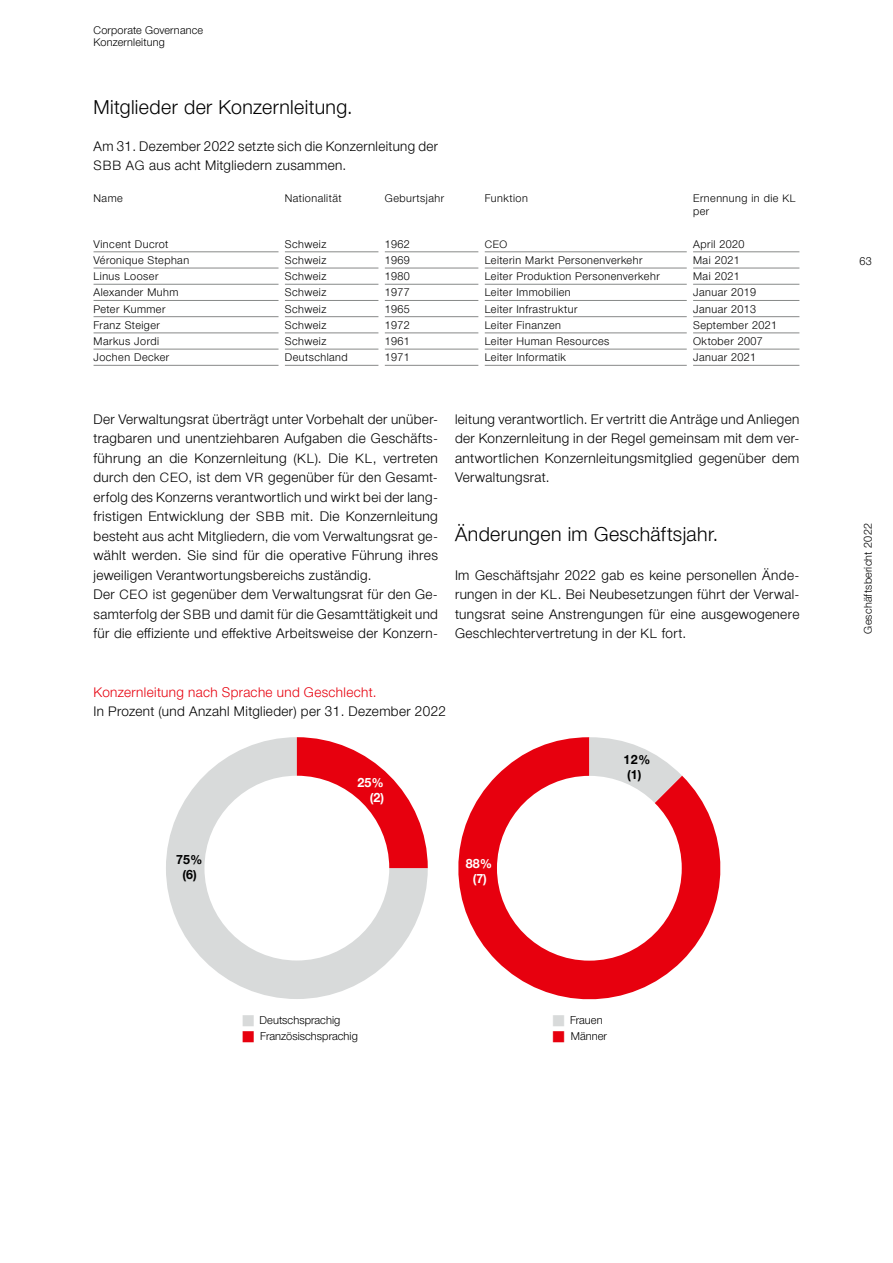
<style>
.page{position:relative;width:893px;height:1263px;background:#fff}
.page>*{position:absolute;margin:0;border:0;box-sizing:border-box;transform-origin:0 0}
.t1{font:300 19.5px "SBB";letter-spacing:.02em;color:#000}
.t2{font:300 13.5px/19.5px "SBB";letter-spacing:.025em;color:#000}
.t3{font:300 13.5px "SBB";letter-spacing:.025em;color:#e7000e}
.t4{font:700 12.45px/15px "SBB";color:#000;text-align:center}
.t5{font:700 12.45px/15px "SBB";color:#fff;text-align:right}
.t6{font:300 11.1px/16.4px "SBB";letter-spacing:.005em;color:#000}
.t7{font:300 10.8px/13.5px "SBB";letter-spacing:.045em;color:#000}
.t8{font:300 10.8px/12px "SBB";letter-spacing:.02em;color:#000}
.t9{font:300 10.5px "SBB";color:#000}
.s1{font-size:13.05px}
.s2{font-size:10.5px}
</style>
<div class="page">
<hr style="left:94px;top:252px;width:185px;height:1px;background:#878988">
<hr style="left:285px;top:252px;width:93px;height:1px;background:#878988">
<hr style="left:385px;top:252px;width:93px;height:1px;background:#878988">
<hr style="left:485px;top:252px;width:202px;height:1px;background:#878988">
<hr style="left:693px;top:252px;width:106px;height:1px;background:#878988">
<hr style="left:94px;top:268px;width:185px;height:1px;background:#878988">
<hr style="left:285px;top:268px;width:93px;height:1px;background:#878988">
<hr style="left:385px;top:268px;width:93px;height:1px;background:#878988">
<hr style="left:485px;top:268px;width:202px;height:1px;background:#878988">
<hr style="left:693px;top:268px;width:106px;height:1px;background:#878988">
<hr style="left:94px;top:284px;width:185px;height:1px;background:#878988">
<hr style="left:285px;top:284px;width:93px;height:1px;background:#878988">
<hr style="left:385px;top:284px;width:93px;height:1px;background:#878988">
<hr style="left:485px;top:284px;width:202px;height:1px;background:#878988">
<hr style="left:693px;top:284px;width:106px;height:1px;background:#878988">
<hr style="left:94px;top:300px;width:185px;height:1px;background:#878988">
<hr style="left:285px;top:300px;width:93px;height:1px;background:#878988">
<hr style="left:385px;top:300px;width:93px;height:1px;background:#878988">
<hr style="left:485px;top:300px;width:202px;height:1px;background:#878988">
<hr style="left:693px;top:300px;width:106px;height:1px;background:#878988">
<hr style="left:94px;top:316px;width:185px;height:1px;background:#878988">
<hr style="left:285px;top:316px;width:93px;height:1px;background:#878988">
<hr style="left:385px;top:316px;width:93px;height:1px;background:#878988">
<hr style="left:485px;top:316px;width:202px;height:1px;background:#878988">
<hr style="left:693px;top:316px;width:106px;height:1px;background:#878988">
<hr style="left:94px;top:333px;width:185px;height:1px;background:#878988">
<hr style="left:285px;top:333px;width:93px;height:1px;background:#878988">
<hr style="left:385px;top:333px;width:93px;height:1px;background:#878988">
<hr style="left:485px;top:333px;width:202px;height:1px;background:#878988">
<hr style="left:693px;top:333px;width:106px;height:1px;background:#878988">
<hr style="left:94px;top:349px;width:185px;height:1px;background:#878988">
<hr style="left:285px;top:349px;width:93px;height:1px;background:#878988">
<hr style="left:385px;top:349px;width:93px;height:1px;background:#878988">
<hr style="left:485px;top:349px;width:202px;height:1px;background:#878988">
<hr style="left:693px;top:349px;width:106px;height:1px;background:#878988">
<hr style="left:94px;top:365px;width:185px;height:1px;background:#878988">
<hr style="left:285px;top:365px;width:93px;height:1px;background:#878988">
<hr style="left:385px;top:365px;width:93px;height:1px;background:#878988">
<hr style="left:485px;top:365px;width:202px;height:1px;background:#878988">
<hr style="left:693px;top:365px;width:106px;height:1px;background:#878988">
<svg style="left:166px;top:737px;width:262px;height:262px;fill:#d8dada"></svg>
<svg style="left:297px;top:737px;width:131px;height:131px"></svg>
<div style="left:204px;top:776px;width:185px;height:184px;background:#fff;border-radius:50%"></div>
<svg style="left:458px;top:737px;width:263px;height:263px;fill:#e7000e"></svg>
<svg style="left:589px;top:737px;width:93px;height:122px"></svg>
<div style="left:497px;top:776px;width:185px;height:185px;background:#fff;border-radius:50%"></div>
<p class="t8" style="left:94px;top:24px;width:111px">Corporate Governance<br>Konzernleitung</p>
<h1 class="t1" style="left:94px;top:93px;width:261px">Mitglieder der Konzernleitung.</h1>
<p class="t2" style="left:94px;top:136px;width:346px">Am 31. Dezember 2022 setzte sich die Konzernleitung der<br><span class="s1">SBB AG</span> aus acht Mitgliedern zusammen.</p>
<p class="t7" style="left:94px;top:191px;width:31px">Name</p>
<p class="t7" style="left:285px;top:191px;width:58px">Nationalität</p>
<p class="t7" style="left:385px;top:191px;width:61px">Geburtsjahr</p>
<p class="t7" style="left:485px;top:191px;width:45px">Funktion</p>
<p class="t7" style="left:693px;top:191px;width:104px">Ernennung in die <span class="s2">KL </span>per</p>
<p class="t7" style="left:94px;top:237px;width:76px">Vincent Ducrot</p>
<p class="t7" style="left:285px;top:237px;width:43px">Schweiz</p>
<p class="t7" style="left:385px;top:237px;width:26px">1962</p>
<p class="t9" style="left:485px;top:236px;width:24px">CEO</p>
<p class="t7" style="left:693px;top:237px;width:53px">April 2020</p>
<p class="t7" style="left:94px;top:253px;width:97px">Véronique Stephan</p>
<p class="t7" style="left:285px;top:253px;width:43px">Schweiz</p>
<p class="t7" style="left:385px;top:253px;width:26px">1969</p>
<p class="t7" style="left:485px;top:253px;width:159px">Leiterin Markt Personenverkehr</p>
<p class="t7" style="left:693px;top:253px;width:48px">Mai 2021</p>
<p class="t7" style="left:94px;top:269px;width:66px">Linus Looser</p>
<p class="t7" style="left:285px;top:269px;width:43px">Schweiz</p>
<p class="t7" style="left:385px;top:269px;width:26px">1980</p>
<p class="t7" style="left:485px;top:269px;width:176px">Leiter Produktion Personenverkehr</p>
<p class="t7" style="left:693px;top:269px;width:48px">Mai 2021</p>
<p class="t7" style="left:94px;top:285px;width:86px">Alexander Muhm</p>
<p class="t7" style="left:285px;top:285px;width:43px">Schweiz</p>
<p class="t7" style="left:385px;top:285px;width:26px">1977</p>
<p class="t7" style="left:485px;top:285px;width:87px">Leiter Immobilien</p>
<p class="t7" style="left:693px;top:285px;width:65px">Januar 2019</p>
<p class="t7" style="left:94px;top:301px;width:73px">Peter Kummer</p>
<p class="t7" style="left:285px;top:301px;width:43px">Schweiz</p>
<p class="t7" style="left:385px;top:301px;width:26px">1965</p>
<p class="t7" style="left:485px;top:301px;width:94px">Leiter Infrastruktur</p>
<p class="t7" style="left:693px;top:301px;width:65px">Januar 2013</p>
<p class="t7" style="left:94px;top:318px;width:68px">Franz Steiger</p>
<p class="t7" style="left:285px;top:318px;width:43px">Schweiz</p>
<p class="t7" style="left:385px;top:318px;width:26px">1972</p>
<p class="t7" style="left:485px;top:318px;width:78px">Leiter Finanzen</p>
<p class="t7" style="left:693px;top:318px;width:85px">September 2021</p>
<p class="t7" style="left:94px;top:334px;width:67px">Markus Jordi</p>
<p class="t7" style="left:285px;top:334px;width:43px">Schweiz</p>
<p class="t7" style="left:385px;top:334px;width:26px">1961</p>
<p class="t7" style="left:485px;top:334px;width:126px">Leiter Human Resources</p>
<p class="t7" style="left:693px;top:334px;width:71px">Oktober 2007</p>
<p class="t7" style="left:94px;top:350px;width:77px">Jochen Decker</p>
<p class="t7" style="left:285px;top:350px;width:64px">Deutschland</p>
<p class="t7" style="left:385px;top:350px;width:26px">1971</p>
<p class="t7" style="left:485px;top:350px;width:83px">Leiter Informatik</p>
<p class="t7" style="left:693px;top:350px;width:65px">Januar 2021</p>
<p class="t2" style="left:94px;top:409px;width:346px">Der Verwaltungsrat überträgt unter Vorbehalt der unüber&shy;tragbaren und unentziehbaren Aufgaben die Geschäfts&shy;führung an die Konzernleitung (<span class="s1">KL</span>). Die <span class="s1">KL</span>, vertreten durch den <span class="s1">CEO</span>, ist dem <span class="s1">VR</span> gegenüber für den Gesamt&shy;erfolg des Konzerns verantwortlich und wirkt bei der lang&shy;fristigen Entwicklung der <span class="s1">SBB</span> mit. Die Konzernleitung besteht aus acht Mitgliedern, die vom Verwaltungsrat ge&shy;wählt werden. Sie sind für die operative Führung ihres jeweiligen Verantwortungsbereichs zuständig.<br>Der <span class="s1">CEO</span> ist gegenüber dem Verwaltungsrat für den Ge&shy;samterfolg der <span class="s1">SBB</span> und damit für die Gesamttätigkeit und für die effiziente und effektive Arbeitsweise der Konzern-</p>
<p class="t2" style="left:455px;top:409px;width:346px;text-align:justify">leitung verantwortlich. Er vertritt die Anträge und Anliegen der Konzernleitung in der Regel gemeinsam mit dem ver&shy;antwortlichen Konzernleitungsmitglied gegenüber dem Verwaltungsrat.</p>
<h1 class="t1" style="left:455px;top:520px;width:265px">Änderungen im Geschäftsjahr.</h1>
<p class="t2" style="left:455px;top:565px;width:346px;text-align:justify">Im Geschäftsjahr 2022 gab es keine personellen Ände&shy;rungen in der <span class="s1">KL</span>. Bei Neubesetzungen führt der Verwal&shy;tungsrat seine Anstrengungen für eine ausgewogenere Geschlechtervertretung in der <span class="s1">KL</span> fort.</p>
<p class="t3" style="left:94px;top:682px;width:284px">Konzernleitung nach Sprache und Geschlecht.</p>
<p class="t2" style="left:94px;top:701px;width:354px">In Prozent (und Anzahl Mitglieder) per 31. Dezember 2022</p>
<p class="t4" style="left:176px;top:852px;width:28px">75% (6)</p>
<p class="t5" style="left:358px;top:774px;width:28px">25% (2)</p>
<p class="t5" style="left:466px;top:855px;width:28px;text-align:center">88% (7)</p>
<p class="t6" style="left:260px;top:1011px;width:100px">Deutschsprachig<br>Französischsprachig</p>
<p class="t4" style="left:624px;top:752px;width:28px;text-align:left">12% (1)</p>
<p class="t6" style="left:570px;top:1011px;width:39px">Frauen<br>Männer</p>
<p class="t7" style="left:860px;top:254px;width:14px">63</p>
<p class="t8" style="left:861px;top:634px;width:112px;rotate:-90deg">Geschäftsbericht 2022</p>
</div>
